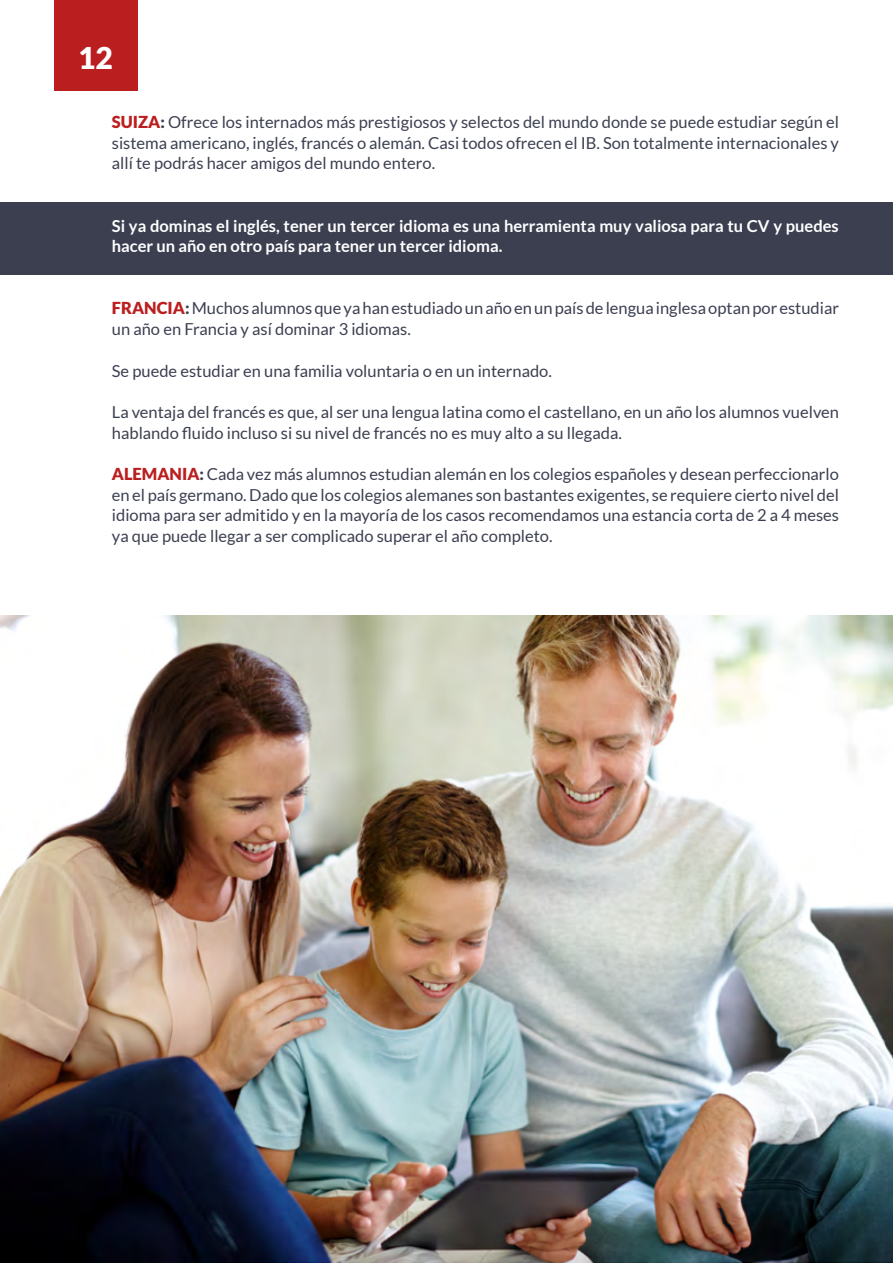
<style>
.page{position:relative;width:893px;height:1263px;background:#fff}
.page>*{position:absolute;margin:0;border:0;box-sizing:border-box;transform-origin:0 0}
.t1{font:900 30px "Lato";color:#fff}
.t2{font:16.5px/20.7px "Lato";color:#3b3f50;text-align:justify}
.t3{font:700 16.5px/20.7px "Lato";color:#fff}
.s1{font-weight:900;color:#bb1e1f}
.s2{font-weight:900}
</style>
<div class="page">
<div style="left:54px;top:0;width:83px;height:90px;background:#bb1e1f"></div>
<div style="left:0;top:202px;width:893px;height:72px;background:#3b3f50"></div>
<img style="left:0;top:615px;width:893px;height:648px">
<h1 class="t1" style="left:78px;top:41px;width:36px">12</h1>
<p class="t2" style="left:112px;top:112px;width:729px"><span class="s1">SUIZA</span><span class="s2">:</span> Ofrece los internados más prestigiosos y selectos del mundo donde se puede estudiar según el sistema americano, inglés, francés o alemán. Casi todos ofrecen el IB. Son totalmente internacionales y allí te podrás hacer amigos del mundo entero.</p>
<p class="t3" style="left:112px;top:215px;width:728px">Si ya dominas el inglés, tener un tercer idioma es una herramienta muy valiosa para tu CV y puedes hacer un año en otro país para tener un tercer idioma.</p>
<p class="t2" style="left:112px;top:298px;width:729px"><span class="s1">FRANCIA</span><span class="s2">:</span> Muchos alumnos que ya han estudiado un año en un país de lengua inglesa optan por estudiar un año en Francia y así dominar 3 idiomas.</p>
<p class="t2" style="left:112px;top:360px;width:442px">Se puede estudiar en una familia voluntaria o en un internado.</p>
<p class="t2" style="left:112px;top:401px;width:729px">La ventaja del francés es que, al ser una lengua latina como el castellano, en un año los alumnos vuelven hablando fluido incluso si su nivel de francés no es muy alto a su llegada.</p>
<p class="t2" style="left:112px;top:464px;width:729px"><span class="s1">ALEMANIA</span><span class="s2">:</span> Cada vez más alumnos estudian alemán en los colegios españoles y desean perfeccionarlo en el país germano. Dado que los colegios alemanes son bastantes exigentes, se requiere cierto nivel del idioma para ser admitido y en la mayoría de los casos recomendamos una estancia corta de 2 a 4 meses ya que puede llegar a ser complicado superar el año completo.</p>
</div>
